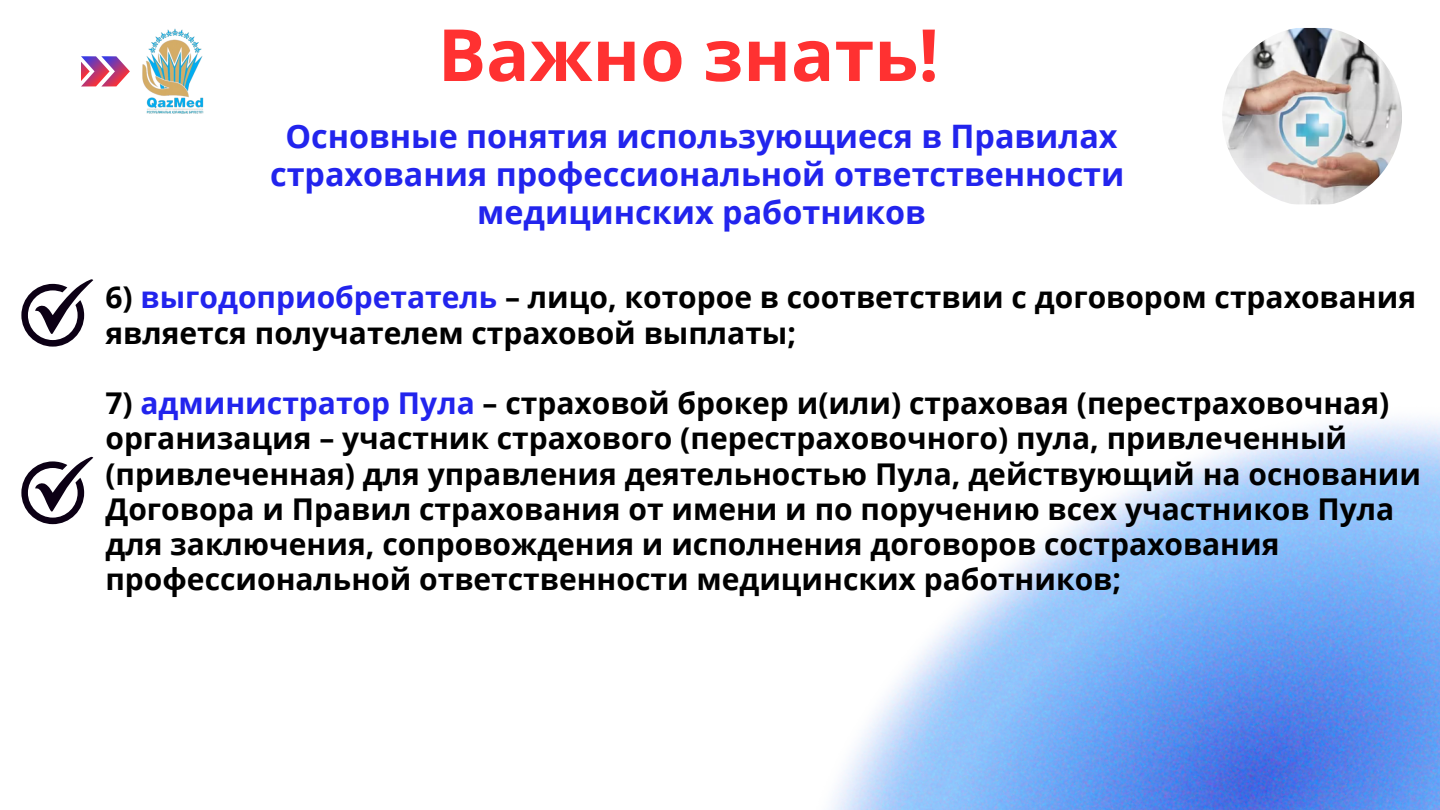
<style>
.page{position:relative;width:1440px;height:810px;background:#fff}
.page>*{position:absolute;margin:0;border:0;box-sizing:border-box;transform-origin:0 0}
.t1{font:700 72px "Open Sans";color:#ff3131}
.t2{font:700 32.3px/38.2px "Open Sans";color:#2224ed;text-align:center}
.t3{font:700 30px/35.2px "Open Sans";color:#000}
.s1{color:#2224ed}
</style>
<div class="page">
<img style="left:831px;top:419px;width:609px;height:391px">
<svg style="left:81px;top:56px;width:49px;height:30px"></svg>
<img style="left:142px;top:28px;width:62px;height:86px">
<svg style="left:21px;top:279px;width:72px;height:68px"></svg>
<img style="left:1222px;top:27px;width:180px;height:179px;border-radius:50%">
<svg style="left:21px;top:457px;width:72px;height:67px"></svg>
<p class="t1" style="left:438px;top:4px;width:503px">Важно знать!</p>
<p class="t2" style="left:270px;top:116px;width:856px">Основные понятия использующиеся в Правилах страхования профессиональной ответственности</p>
<p class="t2" style="left:477px;top:193px;width:450px">медицинских работников</p>
<p class="t3" style="left:105px;top:279px;width:1312px">6) <span class="s1">выгодоприобретатель</span> – лицо, которое в соответствии с договором страхования является получателем страховой выплаты;</p>
<p class="t3" style="left:105px;top:385px;width:1317px">7) <span class="s1">администратор Пула</span> – страховой брокер и(или) страховая (перестраховочная) организация – участник страхового (перестраховочного) пула, привлеченный (привлеченная) для управления деятельностью Пула, действующий на основании Договора и Правил страхования от имени и по поручению всех участников Пула для заключения, сопровождения и исполнения договоров сострахования профессиональной ответственности медицинских работников;</p>
</div>
